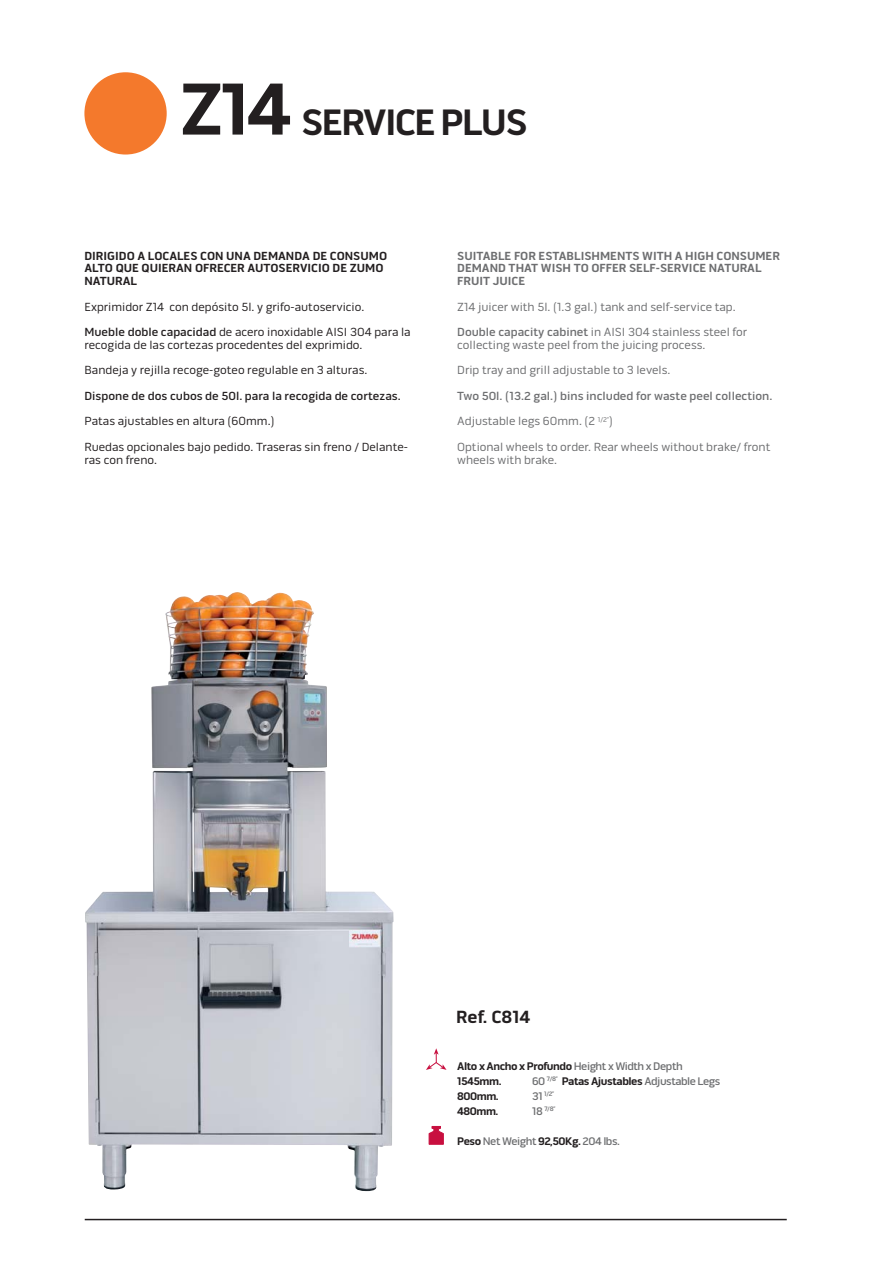
<style>
.page{position:relative;width:893px;height:1263px;background:#fff}
.page>*{position:absolute;margin:0;border:0;box-sizing:border-box;transform-origin:0 0}
.t1{font:700 37.5px "Pill Gothic 600 mg";letter-spacing:-.045em;color:#231f20}
.t2{font:700 18px "Pill Gothic 600 mg";color:#231f20}
.t3{font:12px/25.5px "Pill Gothic 600 mg";color:#231f20}
.t4{font:12px/25.5px "Pill Gothic 600 mg";color:#6d6e70}
.t5{font:700 12px/12.8px "Pill Gothic 600 mg";color:#6d6e70}
.t6{font:700 12px/12.8px "Pill Gothic 600 mg";color:#231f20}
.t7{font:500 11.25px "Pill Gothic 600 mg";letter-spacing:-.04em;color:#6d6e70}
.t8{font:700 11.25px/15px "Pill Gothic 600 mg";letter-spacing:-.04em;color:#231f20}
.t9{font:500 6.6px "Pill Gothic 600 mg";color:#6d6e70}
.s1{font-size:75px}
.s2{font-weight:500}
.s3{font-weight:500;color:#6d6e70}
.s4{font-weight:700;color:#231f20}
.s5{font-size:11.25px}
</style>
<div class="page">
<hr style="left:85px;top:1219px;width:702px;height:1px;background:#231f20">
<svg style="left:426px;top:1048px;width:20px;height:22px"></svg>
<svg style="left:428px;top:1126px;width:16px;height:19px"></svg>
<div style="left:84px;top:72px;width:83px;height:83px;background:#f4792c;border-radius:50%"></div>
<img style="left:85px;top:592px;width:308px;height:599px">
<p class="t1" style="left:180px;top:108px;width:350px"><span class="s1">Z14</span> SERVICE PLUS</p>
<p class="t6" style="left:84px;top:251px;width:304px">DIRIGIDO A LOCALES CON UNA DEMANDA DE CONSUMO<br>ALTO QUE QUIERAN OFRECER AUTOSERVICIO DE ZUMO<br>NATURAL</p>
<p class="t3" style="left:84px;top:295px;width:328px">Exprimidor Z14 con depósito 5l. y grifo-autoservicio.<br><span class="s2">Mueble doble capacidad</span> de acero inoxidable AISI 304 para la</p>
<p class="t3" style="left:84px;top:333px;width:325px">recogida de las cortezas procedentes del exprimido.<br>Bandeja y rejilla recoge-goteo regulable en 3 alturas.<br><span class="s2">Dispone de dos cubos de 50l. para la recogida de cortezas.<br></span>Patas ajustables en altura (60mm.)<br>Ruedas opcionales bajo pedido. Traseras sin freno / Delante-</p>
<p class="t3" style="left:84px;top:448px;width:74px">ras con freno.</p>
<p class="t5" style="left:457px;top:251px;width:324px">SUITABLE FOR ESTABLISHMENTS WITH A HIGH CONSUMER<br>DEMAND THAT WISH TO OFFER SELF-SERVICE NATURAL<br>FRUIT JUICE</p>
<p class="t4" style="left:457px;top:295px;width:292px">Z14 juicer with 5l. (1.3 gal.) tank and self-service tap.<br><span class="s2">Double capacity cabinet</span> in AISI 304 stainless steel for</p>
<p class="t4" style="left:457px;top:333px;width:317px">collecting waste peel from the juicing process.<br>Drip tray and grill adjustable to 3 levels.<br><span class="s2">Two 50l. (13.2 gal.) bins included for waste peel collection.<br></span>Adjustable legs 60mm. (2 <sup>1/2”</sup>)<br>Optional wheels to order. Rear wheels without brake/ front</p>
<p class="t4" style="left:457px;top:448px;width:102px">wheels with brake.</p>
<p class="t2" style="left:456px;top:1010px;width:75px">Ref. C814</p>
<p class="t8" style="left:457px;top:1059px;width:227px">Alto x Ancho x Profundo <span class="s3">Height x Width x Depth<br></span>1545mm.</p>
<p class="t7" style="left:532px;top:1077px;width:190px">60 <sup>7/8”</sup> <span class="s4">Patas Ajustables</span> Adjustable Legs</p>
<p class="t8" style="left:457px;top:1089px;width:43px">800mm.</p>
<p class="t9" style="left:532px;top:1091px;width:23px"><span class="s5">31</span> 1/2”</p>
<p class="t8" style="left:457px;top:1104px;width:43px">480mm.</p>
<p class="t9" style="left:532px;top:1106px;width:25px"><span class="s5">18</span> 7/8”</p>
<p class="t7" style="left:457px;top:1137px;width:164px"><span class="s4">Peso</span> Net Weight <span class="s4">92,50Kg.</span> 204 lbs.</p>
</div>
